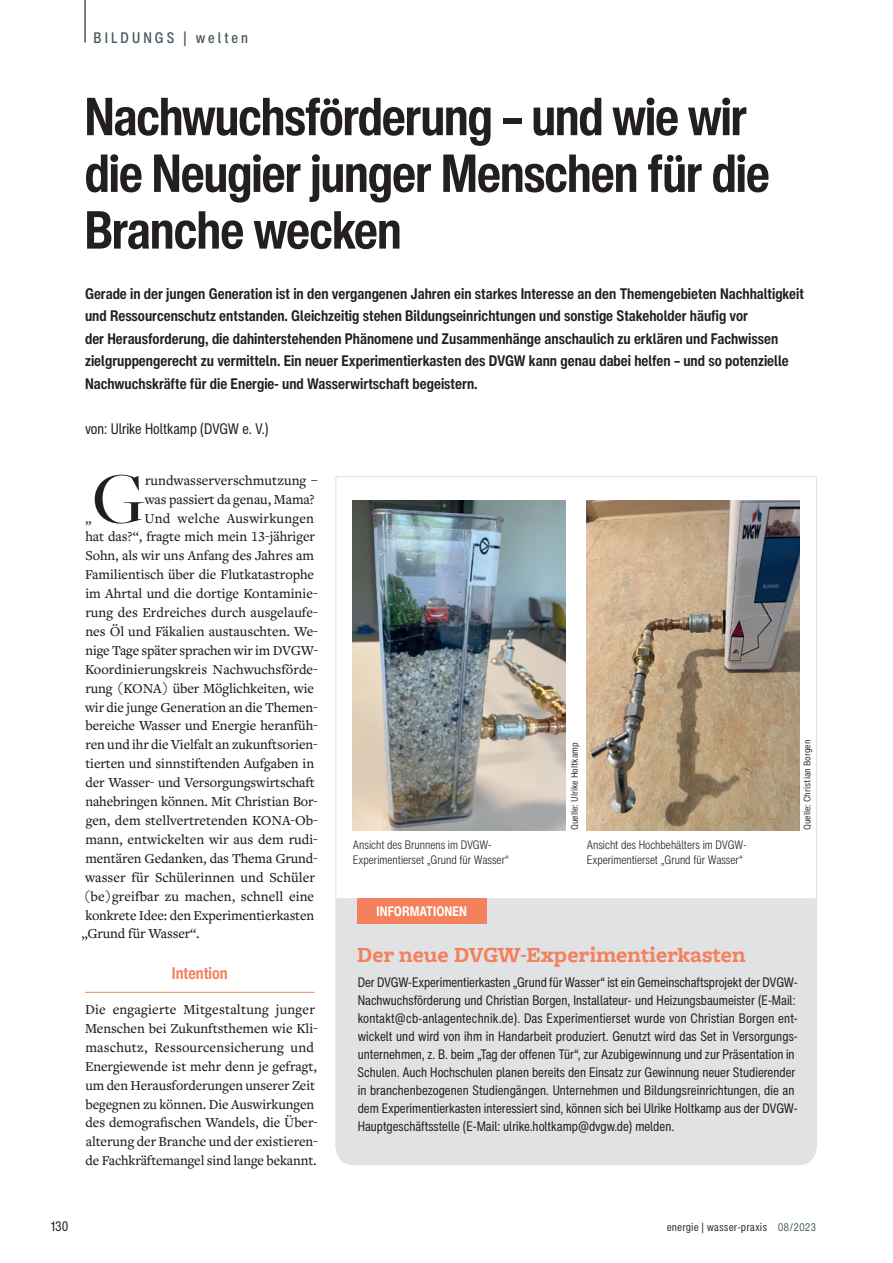
<style>
.page{position:relative;width:893px;height:1263px;background:#fff}
.page>*{position:absolute;margin:0;border:0;box-sizing:border-box;transform-origin:0 0}
._4_Fließtext_Initial{font:500 74.7px "Freight Big Pro";color:#231f20}
._2_Headline_Hauptbeitrag{font:700 condensed 52.5px/56.7px "Helvetica Now Display";color:#231f20}
.Infokasten_Headline{font:700 22.5px "Freight Macro Pro";color:#f4815d}
._5_Zwischenheadline{font:700 condensed 16.5px "Helvetica Now Text";letter-spacing:-.005em;color:#f4815d}
._3_Vorspann{font:700 condensed 15px/22.5px "Helvetica Now Text";color:#231f20}
._3_Vorspann-2{font:condensed 15px "Helvetica Now Text";color:#231f20}
.t1{font:500 condensed 15px "Helvetica Now Text";letter-spacing:.2em;color:#45555d}
._4_Fließtext_Initial-2{font:500 14.25px "Freight Text Pro";letter-spacing:-.005em;color:#231f20}
._4_Fließtext{font:500 14.25px/18.9px "Freight Text Pro";letter-spacing:-.005em;color:#231f20}
._4_Fließtext_Initial-3{font:500 14.25px "Freight Text Pro";letter-spacing:.015em;color:#231f20}
.Infokasten_Fließtext{font:condensed 13.5px/18px "Helvetica Now Text";color:#231f20}
.t2{font:700 condensed 13.5px "Helvetica Now Text";color:#fff}
._6_Bildunterschrift_linksb{font:300 condensed 12px/15px "Helvetica Now Text";color:#231f20}
.t3{font:condensed 10.5px "Helvetica Now Micro";color:#231f20}
._8_Quelle{font:condensed 9px "Helvetica Now Micro";color:#231f20}
.s1{color:#45555d}
</style>
<div class="page">
<hr style="left:85px;top:992px;width:230px;height:1px;background:#f4815d">
<div style="left:336px;top:898px;width:480px;height:267px;background:#e1e2e4"></div>
<div style="left:357px;top:898px;width:129px;height:26px;background:#f4815d"></div>
<img style="left:353px;top:501px;width:213px;height:329px">
<img style="left:586px;top:501px;width:213px;height:329px">
<hr style="left:84px;top:0;width:2px;height:43px;background:#45555d">
<p class="t1" style="left:94px;top:27px;width:156px">BILDUNGS | welten</p>
<p class="_2_Headline_Hauptbeitrag" style="left:85px;top:88px;width:686px">Nachwuchsförderung – und wie wir die Neugier junger Menschen für die<br>Branche wecken</p>
<p class="_3_Vorspann" style="left:85px;top:282px;width:720px">Gerade in der jungen Generation ist in den vergangenen Jahren ein starkes Interesse an den Themengebieten Nachhaltigkeit und Ressourcenschutz entstanden. Gleichzeitig stehen Bildungseinrichtungen und sonstige Stakeholder häufig vor</p>
<p class="_3_Vorspann" style="left:85px;top:327px;width:705px">der Herausforderung, die dahinterstehenden Phänomene und Zusammenhänge anschaulich zu erklären und Fachwissen zielgruppengerecht zu vermitteln. Ein neuer Experimentierkasten des DVGW kann genau dabei helfen – und so potenzielle<br>Nachwuchskräfte für die Energie- und Wasserwirtschaft begeistern.</p>
<p class="_3_Vorspann-2" style="left:85px;top:419px;width:185px">von: Ulrike Holtkamp (DVGW e. V.)</p>
<p class="_4_Fließtext_Initial" style="left:93px;top:450px;width:54px">G</p>
<p class="_4_Fließtext_Initial-2" style="left:145px;top:471px;width:175px">rundwasserverschmutzung –</p>
<p class="_4_Fließtext_Initial-2" style="left:145px;top:490px;width:172px">was passiert da genau, Mama?</p>
<p class="_4_Fließtext_Initial-3" style="left:144px;top:508px;width:171px">Und welche Auswirkungen</p>
<p class="_4_Fließtext_Initial-2" style="left:85px;top:527px;width:231px">hat das?“, fragte mich mein 13-jähriger</p>
<p class="_4_Fließtext_Initial-2" style="left:85px;top:546px;width:230px">Sohn, als wir uns Anfang des Jahres am</p>
<p class="_4_Fließtext_Initial-2" style="left:85px;top:565px;width:231px">Familientisch über die Flutkatastrophe</p>
<p class="_4_Fließtext_Initial-2" style="left:85px;top:584px;width:234px">im Ahrtal und die dortige Kontaminie-</p>
<p class="_4_Fließtext_Initial-2" style="left:85px;top:603px;width:234px">rung des Erdreiches durch ausgelaufe-</p>
<p class="_4_Fließtext_Initial-2" style="left:85px;top:622px;width:234px">nes Öl und Fäkalien austauschten. We-</p>
<p class="_4_Fließtext_Initial-2" style="left:85px;top:641px;width:234px">nige Tage später sprachen wir im DVGW-</p>
<p class="_4_Fließtext_Initial-2" style="left:85px;top:660px;width:234px">Koordinierungskreis Nachwuchsförde-</p>
<p class="_4_Fließtext_Initial-2" style="left:85px;top:679px;width:230px">rung (KONA) über Möglichkeiten, wie</p>
<p class="_4_Fließtext_Initial-2" style="left:85px;top:697px;width:234px">wir die junge Generation an die Themen-</p>
<p class="_4_Fließtext_Initial-2" style="left:86px;top:716px;width:234px">bereiche Wasser und Energie heranfüh-</p>
<p class="_4_Fließtext_Initial-2" style="left:85px;top:735px;width:234px">ren und ihr die Vielfalt an zukunftsorien-</p>
<p class="_4_Fließtext_Initial-2" style="left:85px;top:754px;width:230px">tierten und sinnstiftenden Aufgaben in</p>
<p class="_4_Fließtext_Initial-2" style="left:86px;top:773px;width:231px">der Wasser- und Versorgungswirtschaft</p>
<p class="_4_Fließtext_Initial-2" style="left:85px;top:792px;width:234px">nahebringen können. Mit Christian Bor-</p>
<p class="_4_Fließtext_Initial-2" style="left:86px;top:811px;width:234px">gen, dem stellvertretenden KONA-Ob-</p>
<p class="_4_Fließtext_Initial-2" style="left:85px;top:830px;width:234px">mann, entwickelten wir aus dem rudi-</p>
<p class="_4_Fließtext_Initial-2" style="left:85px;top:849px;width:234px">mentären Gedanken, das Thema Grund-</p>
<p class="_4_Fließtext_Initial-2" style="left:85px;top:868px;width:231px">wasser für Schülerinnen und Schüler</p>
<p class="_4_Fließtext_Initial-2" style="left:83px;top:886px;width:232px">(be)greifbar zu machen, schnell eine</p>
<p class="_4_Fließtext_Initial-2" style="left:85px;top:905px;width:230px">konkrete Idee: den Experimentierkasten</p>
<p class="_4_Fließtext_Initial-2" style="left:81px;top:924px;width:120px">„Grund für Wasser“.</p>
<p class="_5_Zwischenheadline" style="left:172px;top:962px;width:57px">Intention</p>
<p class="_4_Fließtext" style="left:85px;top:999px;width:234px">Die engagierte Mitgestaltung junger Menschen bei Zukunftsthemen wie Kli&shy;maschutz, Ressourcensicherung und Energiewende ist mehr denn je gefragt, um den Herausforderungen unserer Zeit begegnen zu können. Die Auswirkungen des demografischen Wandels, die Über&shy;alterung der Branche und der existieren&shy;de Fachkräftemangel sind lange bekannt.</p>
<p class="_4_Fließtext" style="left:85px;top:508px;width:8px">„</p>
<p class="_6_Bildunterschrift_linksb" style="left:353px;top:837px;width:158px">Ansicht des Brunnens im DVGW-<br>Experimentierset „Grund für Wasser“</p>
<p class="t2" style="left:377px;top:902px;width:92px">INFORMATIONEN</p>
<p class="_8_Quelle" style="left:568px;top:830px;width:89px;rotate:-90deg">Quelle: Ulrike Holtkamp</p>
<p class="_8_Quelle" style="left:801px;top:830px;width:92px;rotate:-90deg">Quelle: Christian Borgen</p>
<p class="_6_Bildunterschrift_linksb" style="left:587px;top:837px;width:161px">Ansicht des Hochbehälters im DVGW-<br>Experimentierset „Grund für Wasser“</p>
<p class="Infokasten_Headline" style="left:357px;top:939px;width:390px">Der neue DVGW-Experimentierkasten</p>
<p class="Infokasten_Fließtext" style="left:358px;top:973px;width:442px">Der DVGW-Experimentierkasten „Grund für Wasser“ ist ein Gemeinschaftsprojekt der DVGW-Nachwuchsförderung und Christian Borgen, Installateur- und Heizungsbaumeister (E-Mail: kontakt@cb-anlagentechnik.de). Das Experimentierset wurde von Christian Borgen ent&shy;wickelt und wird von ihm in Handarbeit produziert. Genutzt wird das Set in Versorgungs&shy;unternehmen, z. B. beim „Tag der offenen Tür“, zur Azubigewinnung und zur Präsentation in Schulen. Auch Hochschulen planen bereits den Einsatz zur Gewinnung neuer Studierender in branchenbezogenen Studiengängen. Unternehmen und Bildungsreinrichtungen, die an dem Experimentierkasten interessiert sind, können sich bei Ulrike Holtkamp aus der DVGW-Hauptgeschäftsstelle (E-Mail: ulrike.holtkamp@dvgw.de) melden.</p>
<p class="Infokasten_Fließtext" style="left:51px;top:1217px;width:19px">130</p>
<p class="t3" style="left:667px;top:1220px;width:151px">energie | wasser-praxis <span class="s1">08/2023</span></p>
</div>
